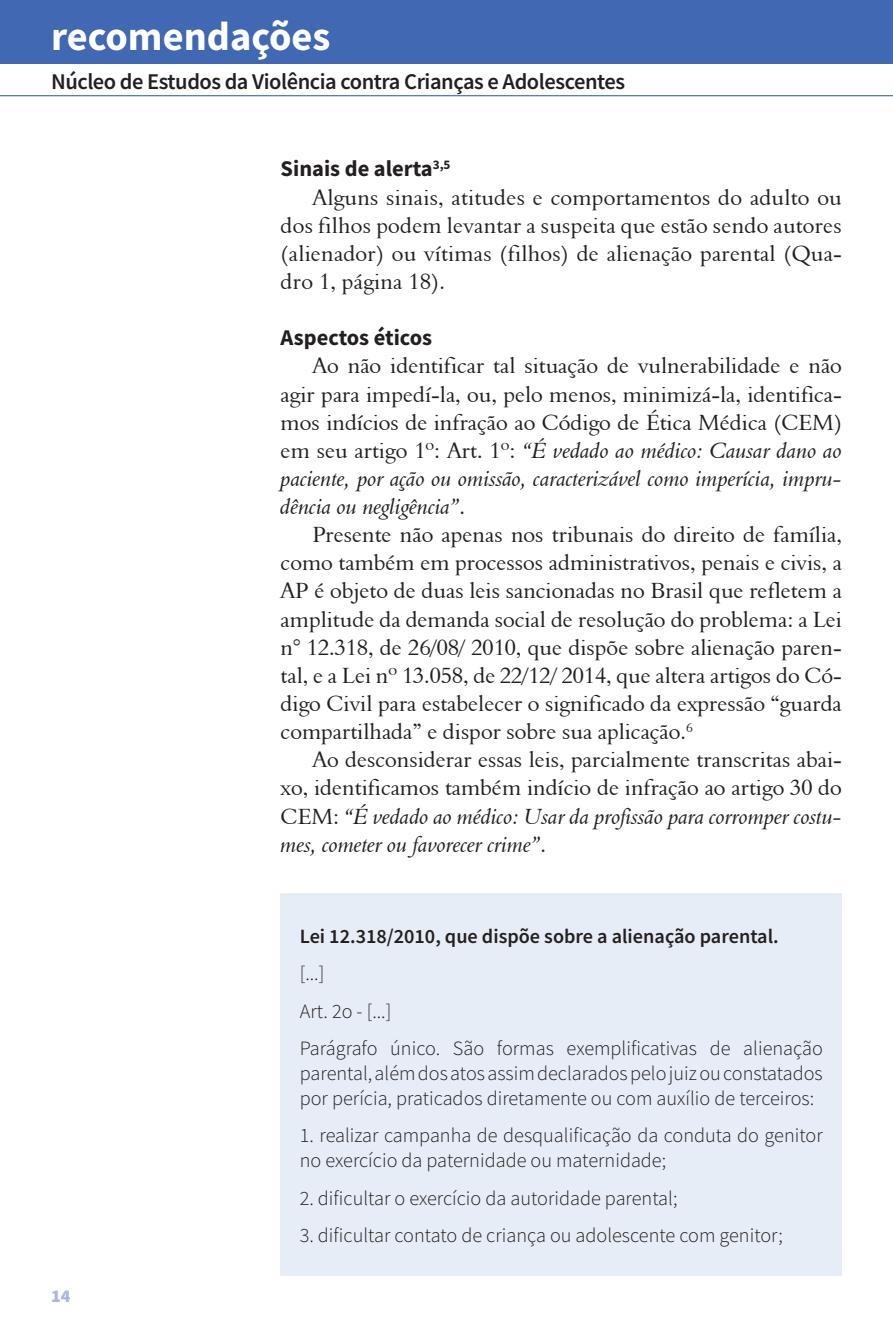
<style>
.page{position:relative;width:893px;height:1340px;background:#fff}
.page>*{position:absolute;margin:0;border:0;box-sizing:border-box;transform-origin:0 0}
.t1{font:700 40.5px "Source Sans Pro";color:#fff}
.texto{font:22.5px/28.1px "Aldine 401 BT Roman A";color:#231f20;text-align:justify}
.t2{font:600 22.5px "Source Sans Pro";letter-spacing:-.02em;color:#231f20}
.texto-2{font:700 22.5px "Source Sans Pro";color:#231f20}
.texto-3{font:300 20.25px/24.8px "Source Sans Pro";color:#231f20;text-align:justify}
.texto-4{font:600 20.25px "Source Sans Pro";color:#231f20}
.t3{font:900 18px "Source Sans Pro";color:#aeb7db}
.s1{font-family:"Aldine 401 BT Italic A"}
</style>
<div class="page">
<div style="left:0;top:0;width:893px;height:64px;background:#4168b2"></div>
<hr style="left:0;top:95px;width:893px;height:1px;background:#4168b2">
<div style="left:281px;top:893px;width:561px;height:383px;background:#e6edf6"></div>
<p class="t1" style="left:51px;top:10px;width:281px">recomendações</p>
<p class="t2" style="left:51px;top:66px;width:576px">Núcleo de Estudos da Violência contra Crianças e Adolescentes</p>
<p class="texto-2" style="left:281px;top:154px;width:171px">Sinais de alerta<sup>3,5</sup></p>
<p class="texto" style="left:281px;top:183px;width:563px;text-indent:32px">Alguns sinais, atitudes e comportamentos do adulto ou dos filhos podem levantar a suspeita que estão sendo autores (alienador) ou vítimas (filhos) de alienação parental (Qua&shy;dro 1, página 18).</p>
<p class="texto-2" style="left:281px;top:322px;width:153px">Aspectos éticos</p>
<p class="texto" style="left:281px;top:351px;width:563px;text-indent:32px">Ao não identificar tal situação de vulnerabilidade e não agir para impedí-la, ou, pelo menos, minimizá-la, identifica&shy;mos indícios de infração ao Código de Ética Médica (CEM) em seu artigo 1º: Art. 1º: <span class="s1">“É vedado ao médico: Causar dano ao paciente, por ação ou omissão, caracterizável como imperícia, impru&shy;dência ou negligência”</span>.</p>
<p class="texto" style="left:281px;top:520px;width:563px;text-indent:32px">Presente não apenas nos tribunais do direito de família, como também em processos administrativos, penais e civis, a AP é objeto de duas leis sancionadas no Brasil que refletem a amplitude da demanda social de resolução do problema: a Lei n° 12.318, de 26/08/ 2010, que dispõe sobre alienação paren&shy;tal, e a Lei nº 13.058, de 22/12/ 2014, que altera artigos do Có&shy;digo Civil para estabelecer o significado da expressão “guarda compartilhada” e dispor sobre sua aplicação.<sup>6</sup></p>
<p class="texto" style="left:281px;top:745px;width:563px;text-indent:32px">Ao desconsiderar essas leis, parcialmente transcritas abai&shy;xo, identificamos também indício de infração ao artigo 30 do CEM: <span class="s1">“É vedado ao médico: Usar da profissão para corromper costu&shy;mes, cometer ou favorecer crime”</span>.</p>
<p class="t3" style="left:51px;top:1283px;width:21px">14</p>
<p class="texto-4" style="left:300px;top:922px;width:480px">Lei 12.318/2010, que dispõe sobre a alienação parental.</p>
<p class="texto-3" style="left:300px;top:961px;width:26px">[...]</p>
<p class="texto-3" style="left:300px;top:998px;width:93px">Art. 2o - [...]</p>
<p class="texto-3" style="left:300px;top:1036px;width:525px">Parágrafo único. São formas exemplificativas de alienação parental, além dos atos assim declarados pelo juiz ou constatados por perícia, praticados diretamente ou com auxílio de terceiros:</p>
<p class="texto-3" style="left:300px;top:1123px;width:524px">1. realizar campanha de desqualificação da conduta do genitor no exercício da paternidade ou maternidade;</p>
<p class="texto-3" style="left:300px;top:1185px;width:379px">2. dificultar o exercício da autoridade parental;</p>
<p class="texto-3" style="left:300px;top:1222px;width:485px">3. dificultar contato de criança ou adolescente com genitor;</p>
</div>
